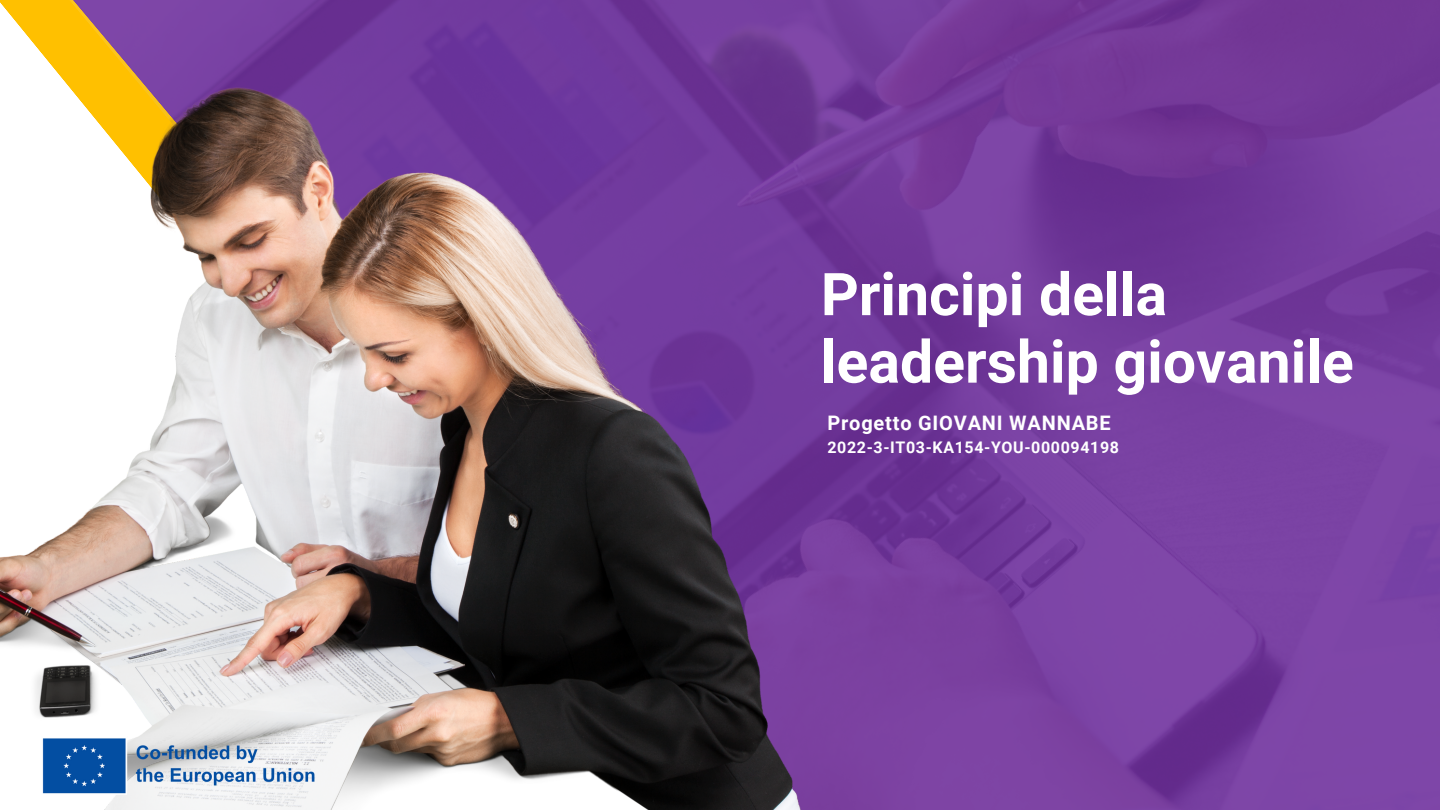
<style>
.page{position:relative;width:1440px;height:810px;background:#fff}
.page>*{position:absolute;margin:0;border:0;box-sizing:border-box;transform-origin:0 0}
.t1{font:700 59px/67.5px "Roboto";color:#fff}
.t2{font:700 20px "Roboto";letter-spacing:.04em;color:#fff}
.t3{font:700 16px "Roboto";letter-spacing:.04em;color:#fff}
</style>
<div class="page">
<img style="left:59px;top:0;width:1381px;height:810px">
<img style="left:0;top:81px;width:821px;height:729px">
<img style="left:34px;top:735px;width:296px;height:61px">
<p class="t1" style="left:821px;top:261px;width:534px">Principi della leadership giovanile</p>
<p class="t2" style="left:828px;top:411px;width:285px">Progetto GIOVANI WANNABE</p>
<p class="t3" style="left:828px;top:438px;width:293px">2022-3-IT03-KA154-YOU-000094198</p>
</div>
